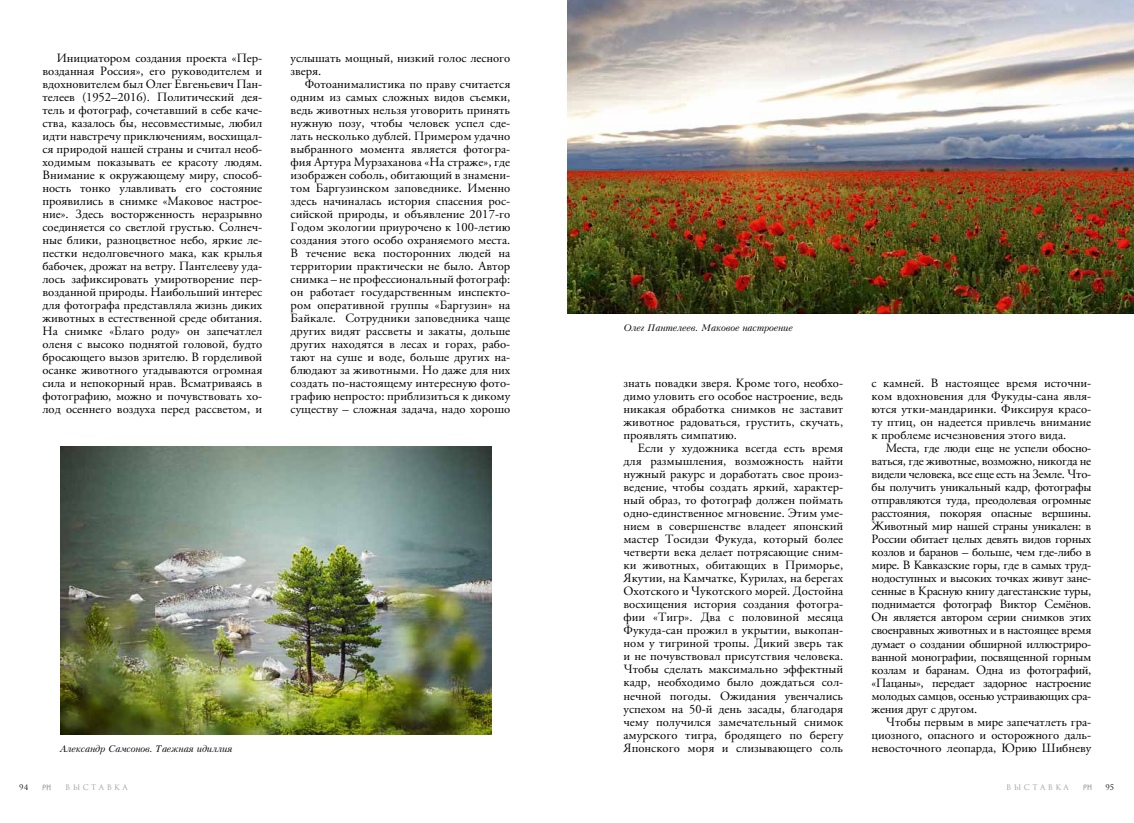
<style>
.page{position:relative;width:1134px;height:823px;background:#fff}
.page>*{position:absolute;margin:0;border:0;box-sizing:border-box;transform-origin:0 0}
.t1{font:12.6px/13px "APC Garamond";letter-spacing:.005em;color:#000;text-align:justify}
.t2{font:italic 9px "Kudryashev";letter-spacing:-.02em;color:#000}
.t3{font:7.5px "Romul";letter-spacing:.33em;color:#9c9d9d}
.t4{font:7.5px "Romul";color:#000}
</style>
<div class="page">
<svg style="left:43px;top:784px;width:8px;height:5px"></svg>
<svg style="left:1083px;top:784px;width:8px;height:5px"></svg>
<img style="left:568px;top:0;width:566px;height:313px">
<img style="left:60px;top:446px;width:431px;height:288px">
<p class="t1" style="left:43px;top:51px;width:221px;text-indent:14px">Инициатором создания проекта «Пер&shy;возданная Россия», его руководителем и вдохновителем был Олег Евгеньевич Пан&shy;телеев (1952–2016). Политический дея&shy;тель и фотограф, сочетавший в себе каче&shy;ства, казалось бы, несовместимые, любил идти навстречу приключениям, восхищал&shy;ся природой нашей страны и считал необ&shy;ходимым показывать ее красоту людям.<br>Внимание к окружающему миру, способ&shy;ность тонко улавливать его состояние проявились в снимке «Маковое настрое&shy;ние». Здесь восторженность неразрывно соединяется со светлой грустью. Солнеч&shy;ные блики, разноцветное небо, яркие ле&shy;пестки недолговечного мака, как крылья бабочек, дрожат на ветру. Пантелееву уда&shy;лось зафиксировать умиротворение пер&shy;возданной природы. Наибольший интерес для фотографа представляла жизнь диких животных в естественной среде обитания.<br>На снимке «Благо роду» он запечатлел оленя с высоко поднятой головой, будто бросающего вызов зрителю. В горделивой осанке животного угадываются огромная сила и непокорный нрав. Всматриваясь в фотографию, можно и почувствовать хо&shy;лод осеннего воздуха перед рассветом, и</p>
<p class="t1" style="left:291px;top:51px;width:221px">услышать мощный, низкий голос лесного зверя.</p>
<p class="t1" style="left:291px;top:77px;width:221px;text-indent:14px">Фотоанималистика по праву считается одним из самых сложных видов съемки, ведь животных нельзя уговорить принять нужную позу, чтобы человек успел сде&shy;лать несколько дублей. Примером удачно выбранного момента является фотогра&shy;фия Артура Мурзаханова «На страже», где изображен соболь, обитающий в знамени&shy;том Баргузинском заповеднике. Именно здесь начиналась история спасения рос&shy;сийской природы, и объявление 2017-го Годом экологии приурочено к 100-летию создания этого особо охраняемого места.<br>В течение века посторонних людей на территории практически не было. Автор снимка – не профессиональный фотограф: он работает государственным инспекто&shy;ром оперативной группы «Баргузин» на Байкале. Сотрудники заповедника чаще других видят рассветы и закаты, дольше других находятся в лесах и горах, рабо&shy;тают на суше и воде, больше других на&shy;блюдают за животными. Но даже для них создать по-настоящему интересную фото&shy;графию непросто: приблизиться к дикому существу – сложная задача, надо хорошо</p>
<p class="t2" style="left:60px;top:742px;width:174px">Александр Самсонов. Таежная идиллия</p>
<p class="t2" style="left:624px;top:322px;width:171px">Олег Пантелеев. Маковое настроение</p>
<p class="t1" style="left:623px;top:376px;width:221px">знать повадки зверя. Кроме того, необхо&shy;димо уловить его особое настроение, ведь никакая обработка снимков не заставит животное радоваться, грустить, скучать, проявлять симпатию.</p>
<p class="t1" style="left:623px;top:441px;width:221px;text-indent:14px">Если у художника всегда есть время для размышления, возможность найти нужный ракурс и доработать свое произ&shy;ведение, чтобы создать яркий, характер&shy;ный образ, то фотограф должен поймать одно-единственное мгновение. Этим уме&shy;нием в совершенстве владеет японский мастер Тосидзи Фукуда, который более четверти века делает потрясающие сним&shy;ки животных, обитающих в Приморье, Якутии, на Камчатке, Курилах, на берегах Охотского и Чукотского морей. Достойна восхищения история создания фотогра&shy;фии «Тигр». Два с половиной месяца Фукуда-сан прожил в укрытии, выкопан&shy;ном у тигриной тропы. Дикий зверь так и не почувствовал присутствия человека.<br>Чтобы сделать максимально эффектный кадр, необходимо было дождаться сол&shy;нечной погоды. Ожидания увенчались успехом на 50-й день засады, благодаря чему получился замечательный снимок амурского тигра, бродящего по берегу Японского моря и слизывающего соль</p>
<p class="t1" style="left:871px;top:376px;width:221px">с камней. В настоящее время источни&shy;ком вдохновения для Фукуды-сана явля&shy;ются утки-мандаринки. Фиксируя красо&shy;ту птиц, он надеется привлечь внимание к проблеме исчезновения этого вида.</p>
<p class="t1" style="left:871px;top:441px;width:221px;text-indent:14px">Места, где люди еще не успели обосно&shy;ваться, где животные, возможно, никогда не видели человека, все еще есть на Земле. Что&shy;бы получить уникальный кадр, фотографы отправляются туда, преодолевая огромные расстояния, покоряя опасные вершины.<br>Животный мир нашей страны уникален: в России обитает целых девять видов горных козлов и баранов – больше, чем где-либо в мире. В Кавказские горы, где в самых труд&shy;нодоступных и высоких точках живут зане&shy;сенные в Красную книгу дагестанские туры, поднимается фотограф Виктор Семёнов.<br>Он является автором серии снимков этих своенравных животных и в настоящее время думает о создании обширной иллюстриро&shy;ванной монографии, посвященной горным козлам и баранам. Одна из фотографий, «Пацаны», передает задорное настроение молодых самцов, осенью устраивающих сра&shy;жения друг с другом.</p>
<p class="t1" style="left:871px;top:714px;width:221px;text-indent:14px">Чтобы первым в мире запечатлеть гра&shy;циозного, опасного и осторожного даль&shy;невосточного леопарда, Юрию Шибневу</p>
<p class="t4" style="left:19px;top:782px;width:11px">94</p>
<p class="t3" style="left:65px;top:782px;width:64px">выставка</p>
<p class="t3" style="left:1006px;top:782px;width:64px">выставка</p>
<p class="t4" style="left:1105px;top:782px;width:10px">95</p>
</div>
